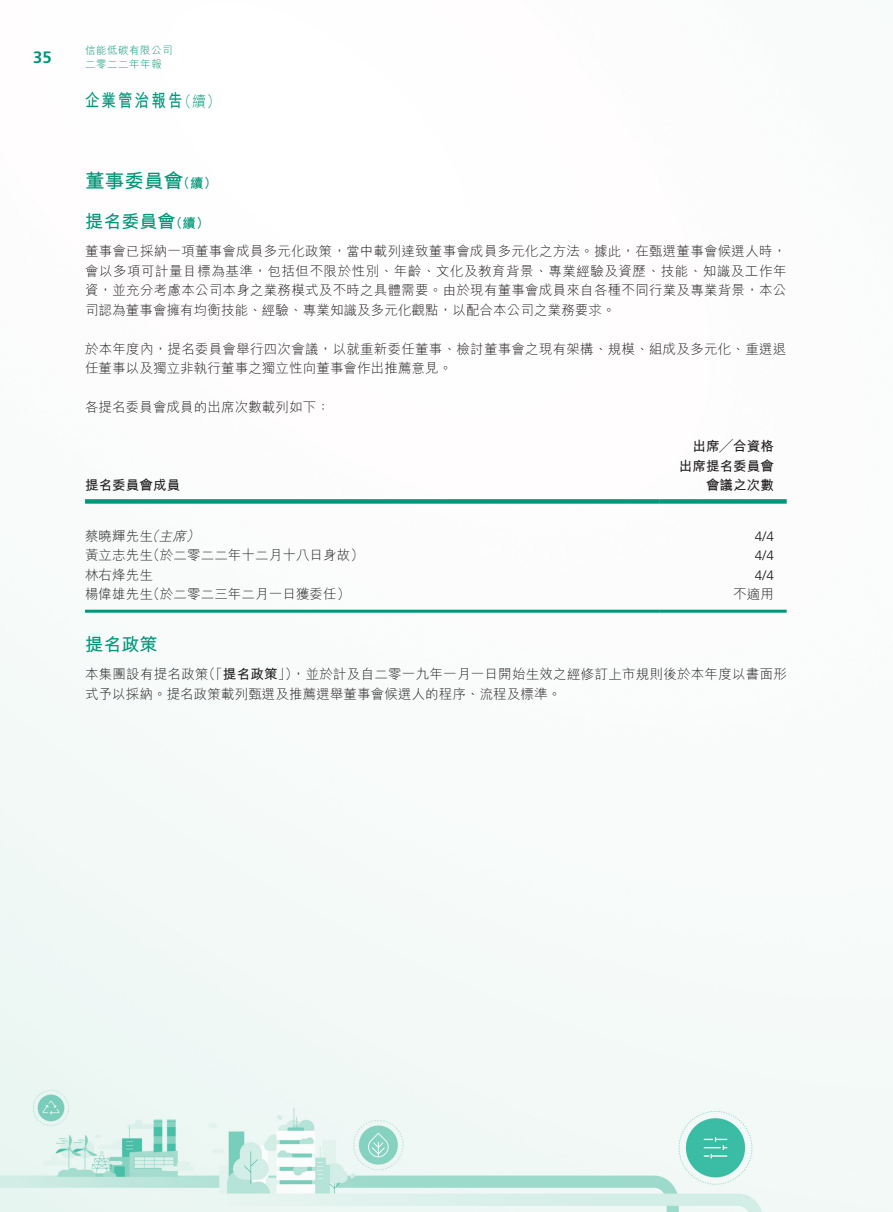
<style>
.page{position:relative;width:893px;height:1212px;background:#fff}
.page>*{position:absolute;margin:0;border:0;box-sizing:border-box;transform-origin:0 0}
.t1{font:700 19.5px "M Hei HK";letter-spacing:.01em;color:#009778}
.t2{font:700 18px "M Hei HK";letter-spacing:.01em;color:#009778}
.t3{font:700 18px "M Hei HK";letter-spacing:.01em;color:#009778;scale:.8 1}
.t4{font:700 16.5px "Frutiger LT Std";color:#009778}
.t5{font:300 15px "M Hei HK";color:#009778;scale:.94 1}
.t6{font:300 13.5px/19.5px "M Hei HK";letter-spacing:.01em;color:#231f20}
.t7{font:700 13.5px/19.5px "M Hei HK";letter-spacing:.01em;color:#231f20;text-align:right}
.t8{font:300 13.5px "Frutiger LT Std";color:#231f20}
.t9{font:700 13.5px "M Hei HK";color:#009778}
.t10{font:italic 300 13.5px "M Hei HK";color:#231f20}
.t11{font:300 10.5px "M Hei HK";letter-spacing:.05em;color:#009778}
.s1{font-style:italic}
.s2{font-weight:700}
</style>
<div class="page">
<img style="left:0;top:609px;width:893px;height:603px">
<div style="left:85px;top:499px;width:574px;height:5px;background:#009778"></div>
<div style="left:659px;top:499px;width:128px;height:5px;background:#009778"></div>
<hr style="left:85px;top:610px;width:574px;height:3px;background:#009778">
<hr style="left:659px;top:610px;width:128px;height:3px;background:#009778">
<p class="t11" style="left:85px;top:45px;width:89px">信能低碳有限公司</p>
<p class="t4" style="left:33px;top:48px;width:20px">35</p>
<p class="t11" style="left:85px;top:58px;width:78px">二零二二年年報</p>
<h2 class="t3" style="left:85px;top:87px;width:123px">企業管治報告</h2>
<p class="t5" style="left:178px;top:94px;width:47px">（續(</p>
<h1 class="t1" style="left:85px;top:166px;width:100px">董事委員會</h1>
<p class="t9" style="left:169px;top:214px;width:42px">（續(</p>
<p class="t9" style="left:177px;top:173px;width:42px">（續(</p>
<h2 class="t2" style="left:85px;top:208px;width:92px">提名委員會</h2>
<p class="t6" style="left:85px;top:241px;width:703px;text-align:justify">董事會已採納一項董事會成員多元化政策，當中載列達致董事會成員多元化之方法。據此，在甄選董事會候選人時，會以多項可計量目標為基準，包括但不限於性別、年齡、文化及教育背景、專業經驗及資歷、技能、知識及工作年資，並充分考慮本公司本身之業務模式及不時之具體需要。由於現有董事會成員來自各種不同行業及專業背景，本公司認為董事會擁有均衡技能、經驗、專業知識及多元化觀點，以配合本公司之業務要求。</p>
<p class="t6" style="left:85px;top:339px;width:703px">於本年度內，提名委員會舉行四次會議，以就重新委任董事、檢討董事會之現有架構、規模、組成及多元化、重選退任董事以及獨立非執行董事之獨立性向董事會作出推薦意見。</p>
<p class="t6" style="left:85px;top:397px;width:246px">各提名委員會成員的出席次數載列如下：</p>
<p class="t7" style="left:85px;top:474px;width:97px">提名委員會成員</p>
<p class="t7" style="left:679px;top:435px;width:97px">出席╱合資格出席提名委員會會議之次數</p>
<p class="t10" style="left:145px;top:529px;width:18px">（</p>
<p class="t10" style="left:186px;top:529px;width:18px">(</p>
<p class="t6" style="left:85px;top:526px;width:105px">蔡曉輝先生<span class="s1">主席</span></p>
<p class="t8" style="left:755px;top:529px;width:20px">4/4</p>
<p class="t6" style="left:146px;top:545px;width:219px">（於二零二二年十二月十八日身故(</p>
<p class="t6" style="left:85px;top:545px;width:69px">黃立志先生</p>
<p class="t8" style="left:755px;top:548px;width:20px">4/4</p>
<p class="t6" style="left:85px;top:565px;width:69px">林右烽先生</p>
<p class="t8" style="left:755px;top:568px;width:20px">4/4</p>
<p class="t6" style="left:146px;top:584px;width:206px">（於二零二三年二月一日獲委任）</p>
<p class="t6" style="left:85px;top:584px;width:69px">楊偉雄先生</p>
<h2 class="t2" style="left:85px;top:631px;width:74px">提名政策</h2>
<p class="t6" style="left:733px;top:584px;width:42px">不適用</p>
<p class="t6" style="left:202px;top:664px;width:98px">（「<span class="s2">提名政策</span>」）</p>
<p class="t6" style="left:292px;top:664px;width:496px">，並於計及自二零一九年一月一日開始生效之經修訂上市規則後於本年度以書面形</p>
<p class="t6" style="left:85px;top:664px;width:478px">本集團設有提名政策<br>式予以採納。提名政策載列甄選及推薦選舉董事會候選人的程序、流程及標準。</p>
</div>
